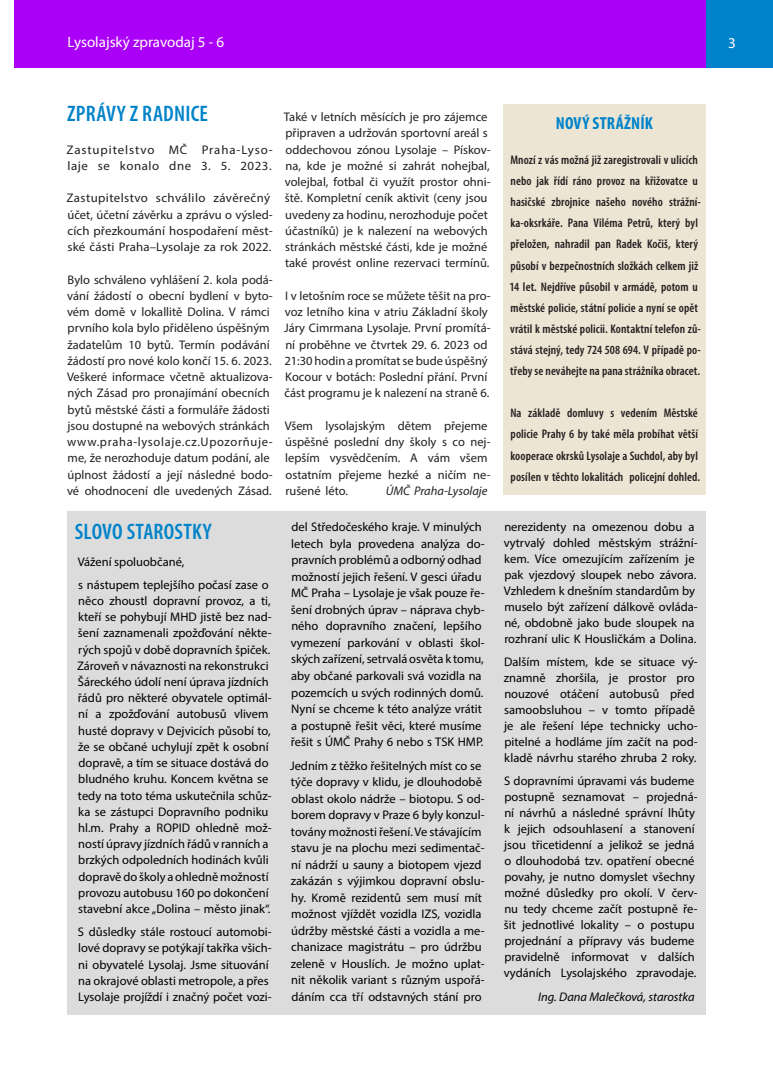
<style>
.page{position:relative;width:773px;height:1081px;background:#fff}
.page>*{position:absolute;margin:0;border:0;box-sizing:border-box;transform-origin:0 0}
.t1{font:600 condensed 22.5px "Myriad Pro";letter-spacing:.01em;color:#0083ca}
.t2{font:700 condensed 17.5px "Myriad Pro";letter-spacing:.015em;color:#0083ca}
.t3{font:15px "Myriad Pro";color:#fff}
.t4{font:12.5px/16.5px "Myriad Pro";color:#000}
.t5{font:12.5px/16.2px "Myriad Pro";color:#231f20}
.t6{font:600 condensed 12.5px/21.1px "Myriad Pro";letter-spacing:.005em;color:#231f20}
.t7{font:12.5px/16.2px "Myriad Pro";letter-spacing:.065em;color:#231f20}
.t8{font:italic 12.5px "Myriad Pro";color:#000}
.t9{font:italic 12.5px "Myriad Pro";color:#231f20}
</style>
<div class="page">
<div style="left:705px;top:0;width:67px;height:67px;background:#0083ca"></div>
<div style="left:14px;top:0;width:691px;height:67px;background:#aa00f7"></div>
<div style="left:67px;top:511px;width:638px;height:504px;background:#dbdcdb"></div>
<div style="left:503px;top:105px;width:202px;height:390px;background:#ece5d3"></div>
<p class="t3" style="left:67px;top:33px;width:158px">Lysolajský zpravodaj 5 - 6</p>
<p class="t3" style="left:728px;top:34px;width:9px">3</p>
<h1 class="t1" style="left:67px;top:99px;width:142px">ZPRÁVY Z RADNICE</h1>
<p class="t7" style="left:66px;top:141px;width:208px">Zastupitelstvo MČ Praha-Lyso&shy;laje se konalo dne 3. 5. 2023.</p>
<p class="t5" style="left:66px;top:190px;width:208px">Zastupitelstvo schválilo závěrečný účet, účetní závěrku a zprávu o výsled&shy;cích přezkoumání hospodaření měst&shy;ské části Praha–Lysolaje za rok 2022.</p>
<p class="t5" style="left:67px;top:271px;width:207px">Bylo schváleno vyhlášení 2. kola podá&shy;vání žádostí o obecní bydlení v byto&shy;vém domě v lokallitě Dolina. V rámci prvního kola bylo přiděleno úspěšným žadatelům 10 bytů. Termín podávání žádostí pro nové kolo končí 15. 6. 2023.<br>Veškeré informace včetně aktualizova&shy;ných Zásad pro pronajímání obecních bytů městské části a formuláře žádosti jsou dostupné na webových stránkách www.praha-lysolaje.cz.Upozorňuje&shy;me, že nerozhoduje datum podání, ale úplnost žádostí a její následné bodo&shy;vé ohodnocení dle uvedených Zásad.</p>
<h1 class="t1" style="left:75px;top:517px;width:138px">SLOVO STAROSTKY</h1>
<p class="t4" style="left:78px;top:549px;width:192px;line-height:23.2px">Vážení spoluobčané,<br>s nástupem teplejšího počasí zase o</p>
<p class="t4" style="left:77px;top:592px;width:196px">něco zhoustl dopravní provoz, a ti, kteří se pohybují MHD jistě bez nad&shy;šení zaznamenali zpožďování někte&shy;rých spojů v době dopravních špiček.<br>Zároveň v návaznosti na rekonstrukci Šáreckého údolí není úprava jízdních řádů pro některé obyvatele optimál&shy;ní a zpožďování autobusů vlivem husté dopravy v Dejvicích působí to, že se občané uchylují zpět k osobní dopravě, a tím se situace dostává do bludného kruhu. Koncem května se tedy na toto téma uskutečnila schůz&shy;ka se zástupci Dopravního podniku hl.m. Prahy a ROPID ohledně mož&shy;ností úpravy jízdních řádů v ranních a brzkých odpoledních hodinách kvůli dopravě do školy a ohledně možností provozu autobusu 160 po dokončení stavební akce „Dolina – město jinak“.</p>
<p class="t4" style="left:78px;top:923px;width:195px">S důsledky stále rostoucí automobi&shy;lové dopravy se potýkají takřka všich&shy;ni obyvatelé Lysolaj. Jsme situování na okrajové oblasti metropole, a přes Lysolaje projíždí i značný počet vozi-</p>
<p class="t5" style="left:284px;top:109px;width:208px">Také v letních měsících je pro zájemce připraven a udržován sportovní areál s oddechovou zónou Lysolaje – Pískov&shy;na, kde je možné si zahrát nohejbal, volejbal, fotbal či využít prostor ohni&shy;ště. Kompletní ceník aktivit (ceny jsou uvedeny za hodinu, nerozhoduje počet účastníků) je k nalezení na webových stránkách městské části, kde je možné také provést online rezervaci termínů.</p>
<p class="t5" style="left:284px;top:287px;width:208px">I v letošním roce se můžete těšit na pro&shy;voz letního kina v atriu Základní školy Járy Cimrmana Lysolaje. První promítá&shy;ní proběhne ve čtvrtek 29. 6. 2023 od 21:30 hodin a promítat se bude úspěšný Kocour v botách: Poslední přání. První část programu je k nalezení na straně 6.</p>
<p class="t5" style="left:285px;top:417px;width:207px">Všem lysolajským dětem přejeme úspěšné poslední dny školy s co nej&shy;lepším vysvědčením. A vám všem ostatním přejeme hezké a ničím ne&shy;rušené léto.</p>
<p class="t9" style="left:386px;top:483px;width:103px">ÚMČ Praha-Lysolaje</p>
<p class="t4" style="left:291px;top:519px;width:195px">del Středočeského kraje. V minulých letech byla provedena analýza do&shy;pravních problémů a odborný odhad možností jejich řešení. V gesci úřadu MČ Praha – Lysolaje je však pouze ře&shy;šení drobných úprav – náprava chyb&shy;ného dopravního značení, lepšího vymezení parkování v oblasti škol&shy;ských zařízení, setrvalá osvěta k tomu, aby občané parkovali svá vozidla na pozemcích u svých rodinných domů.<br>Nyní se chceme k této analýze vrátit a postupně řešit věci, které musíme řešit s ÚMČ Prahy 6 nebo s TSK HMP.</p>
<p class="t4" style="left:290px;top:757px;width:196px">Jedním z těžko řešitelných míst co se týče dopravy v klidu, je dlouhodobě oblast okolo nádrže – biotopu. S od&shy;borem dopravy v Praze 6 byly konzul&shy;továny možnosti řešení. Ve stávajícím stavu je na plochu mezi sedimentač&shy;ní nádrží u sauny a biotopem vjezd zakázán s výjimkou dopravní obslu&shy;hy. Kromě rezidentů sem musí mít možnost vjíždět vozidla IZS, vozidla údržby městské části a vozidla a me&shy;chanizace magistrátu – pro údržbu zeleně v Houslích. Je možno uplat&shy;nit několik variant s různým uspořá&shy;dáním cca tří odstavných stání pro</p>
<h2 class="t2" style="left:555px;top:112px;width:99px">NOVÝ STRÁŽNÍK</h2>
<p class="t6" style="left:509px;top:149px;width:193px">Mnozí z vás možná již zaregistrovali v ulicích nebo jak řídí ráno provoz na křižovatce u hasičské zbrojnice našeho nového strážní&shy;ka-oksrkáře. Pana Viléma Petrů, který byl přeložen, nahradil pan Radek Kočiš, který působí v bezpečnostních složkách celkem již 14 let. Nejdříve působil v armádě, potom u městské policie, státní policie a nyní se opět vrátil k městské policii. Kontaktní telefon zů&shy;stává stejný, tedy 724 508 694. V případě po&shy;třeby se neváhejte na pana strážníka obracet.</p>
<p class="t6" style="left:510px;top:402px;width:191px">Na základě domluvy s vedením Městské policie Prahy 6 by také měla probíhat větší kooperace okrsků Lysolaje a Suchdol, aby byl posílen v těchto lokalitách policejní dohled.</p>
<p class="t4" style="left:503px;top:519px;width:195px;line-height:16px">nerezidenty na omezenou dobu a vytrvalý dohled městským strážní&shy;kem. Více omezujícím zařízením je pak vjezdový sloupek nebo závora.<br>Vzhledem k dnešním standardům by muselo být zařízení dálkově ovláda&shy;né, obdobně jako bude sloupek na rozhraní ulic K Housličkám a Dolina.</p>
<p class="t4" style="left:503px;top:654px;width:195px;line-height:16px">Dalším místem, kde se situace vý&shy;znamně zhoršila, je prostor pro nouzové otáčení autobusů před samoobsluhou – v tomto případě je ale řešení lépe technicky ucho&shy;pitelné a hodláme jím začít na pod&shy;kladě návrhu starého zhruba 2 roky.</p>
<p class="t4" style="left:503px;top:773px;width:195px;line-height:16px">S dopravními úpravami vás budeme postupně seznamovat – projedná&shy;ní návrhů a následné správní lhůty k jejich odsouhlasení a stanovení jsou třicetidenní a jelikož se jedná o dlouhodobá tzv. opatření obecné povahy, je nutno domyslet všechny možné důsledky pro okolí. V červ&shy;nu tedy chceme začít postupně ře&shy;šit jednotlivé lokality – o postupu projednání a přípravy vás budeme pravidelně informovat v dalších vydáních Lysolajského zpravodaje.</p>
<p class="t8" style="left:538px;top:988px;width:158px">Ing. Dana Malečková, starostka</p>
</div>
